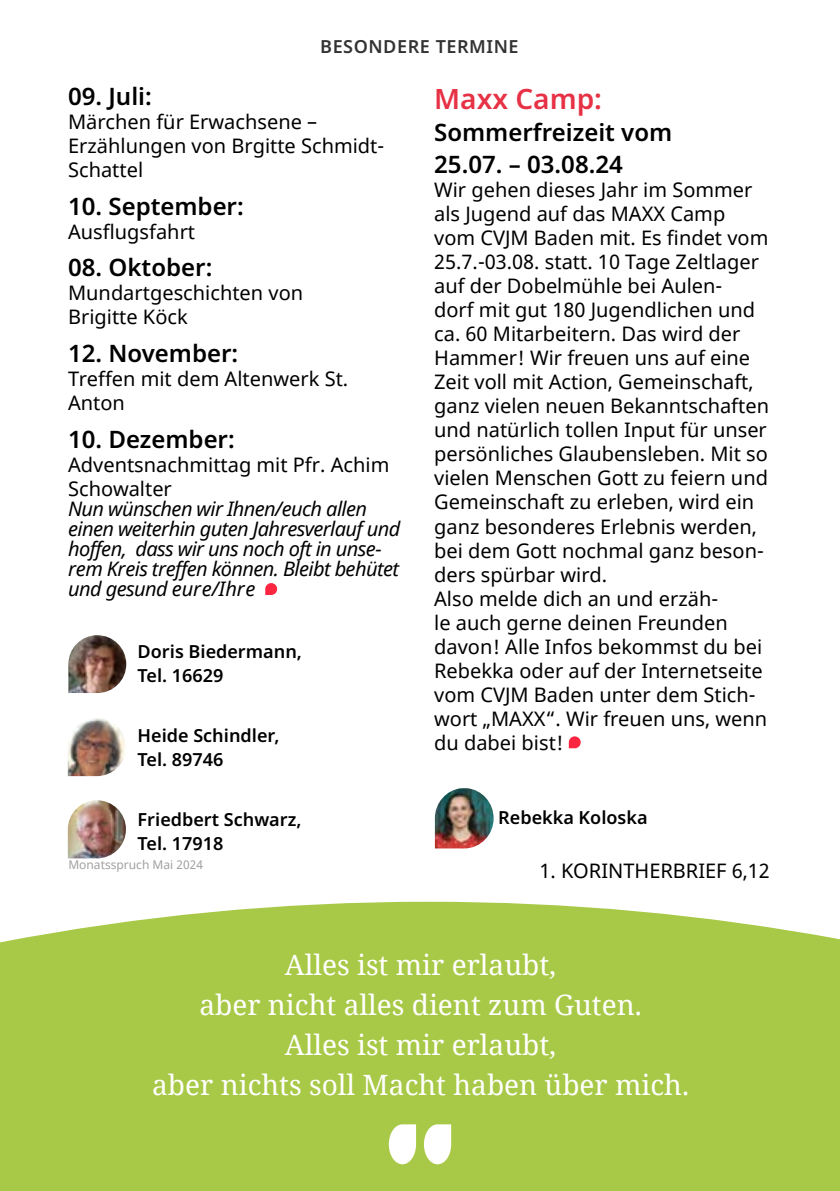
<style>
.page{position:relative;width:840px;height:1191px;background:#fff}
.page>*{position:absolute;margin:0;border:0;box-sizing:border-box;transform-origin:0 0}
.t1{font:28px/40px "Noto Serif";color:#fff;text-align:center}
.t2{font:600 28px "Noto Sans";color:#e73145}
.t3{font:600 24px/32px "Noto Sans";color:#000}
.t4{font:20px/24px "Noto Sans";color:#000}
.t5{font:italic 20px/20px "Noto Sans";letter-spacing:-.03em;color:#000}
.t6{font:600 18px/24px "Noto Sans";color:#000}
.t7{font:600 18px "Noto Sans";letter-spacing:.03em;color:#333}
.t8{font:12px "Noto Sans";color:#a0a09f}
</style>
<div class="page">
<svg style="left:568px;top:736px;width:12px;height:12px"></svg>
<img style="left:68px;top:718px;width:58px;height:58px">
<img style="left:68px;top:800px;width:58px;height:58px">
<img style="left:68px;top:635px;width:58px;height:58px">
<img style="left:434px;top:788px;width:59px;height:60px">
<svg style="left:265px;top:583px;width:12px;height:12px"></svg>
<div style="left:0;top:901px;width:839px;height:290px;background:#a8c947"></div>
<svg style="left:388px;top:1124px;width:28px;height:40px"></svg>
<svg style="left:423px;top:1124px;width:28px;height:40px"></svg>
<p class="t7" style="left:320px;top:34px;width:200px">BESONDERE TERMINE</p>
<p class="t3" style="left:68px;top:81px;width:85px">09. Juli:</p>
<p class="t4" style="left:68px;top:110px;width:317px">Märchen für Erwachsene –<br>Erzählungen von Brgitte Schmidt-<br>Schattel</p>
<p class="t3" style="left:68px;top:191px;width:177px">10. September:</p>
<p class="t4" style="left:68px;top:220px;width:128px">Ausflugsfahrt</p>
<p class="t3" style="left:68px;top:252px;width:146px">08. Oktober:</p>
<p class="t4" style="left:68px;top:282px;width:236px">Mundartgeschichten von<br>Brigitte Köck</p>
<p class="t3" style="left:68px;top:338px;width:172px">12. November:</p>
<p class="t4" style="left:68px;top:367px;width:281px">Treffen mit dem Altenwerk St.<br>Anton</p>
<p class="t3" style="left:68px;top:424px;width:168px">10. Dezember:</p>
<p class="t4" style="left:68px;top:453px;width:322px">Adventsnachmittag mit Pfr. Achim<br>Schowalter</p>
<p class="t5" style="left:68px;top:498px;width:334px">Nun wünschen wir Ihnen/euch allen einen weiterhin guten Jahresverlauf und hoffen, dass wir uns noch oft in unse&shy;rem Kreis treffen können. Bleibt behütet und gesund eure/Ihre</p>
<p class="t6" style="left:137px;top:639px;width:166px">Doris Biedermann,<br>Tel. 16629</p>
<p class="t6" style="left:137px;top:724px;width:143px">Heide Schindler,<br>Tel. 89746</p>
<p class="t6" style="left:137px;top:807px;width:165px">Friedbert Schwarz,<br>Tel. 17918</p>
<h1 class="t2" style="left:434px;top:79px;width:169px">Maxx Camp:</h1>
<p class="t3" style="left:434px;top:117px;width:239px">Sommerfreizeit vom<br>25.07. – 03.08.24</p>
<p class="t4" style="left:434px;top:179px;width:336px">Wir gehen dieses Jahr im Sommer als Jugend auf das MAXX Camp vom CVJM Baden mit. Es findet vom<br>25.7.-03.08. statt. 10 Tage Zeltlager auf der Dobelmühle bei Aulen-<br>dorf mit gut 180 Jugendlichen und ca. 60 Mitarbeitern. Das wird der<br>Hammer! Wir freuen uns auf eine<br>Zeit voll mit Action, Gemeinschaft, ganz vielen neuen Bekanntschaften und natürlich tollen Input für unser persönliches Glaubensleben. Mit so vielen Menschen Gott zu feiern und<br>Gemeinschaft zu erleben, wird ein ganz besonderes Erlebnis werden, bei dem Gott nochmal ganz beson&shy;ders spürbar wird.<br>Also melde dich an und erzäh-<br>le auch gerne deinen Freunden davon! Alle Infos bekommst du bei<br>Rebekka oder auf der Internetseite vom CVJM Baden unter dem Stich&shy;wort „MAXX“. Wir freuen uns, wenn du dabei bist!</p>
<p class="t6" style="left:498px;top:805px;width:151px">Rebekka Koloska</p>
<p class="t8" style="left:68px;top:856px;width:136px">Monatsspruch Mai 2024</p>
<p class="t4" style="left:539px;top:859px;width:232px">1. KORINTHERBRIEF 6,12</p>
<h1 class="t1" style="left:152px;top:944px;width:538px">Alles ist mir erlaubt,<br>aber nicht alles dient zum Guten.<br>Alles ist mir erlaubt,<br>aber nichts soll Macht haben über mich.</h1>
</div>
